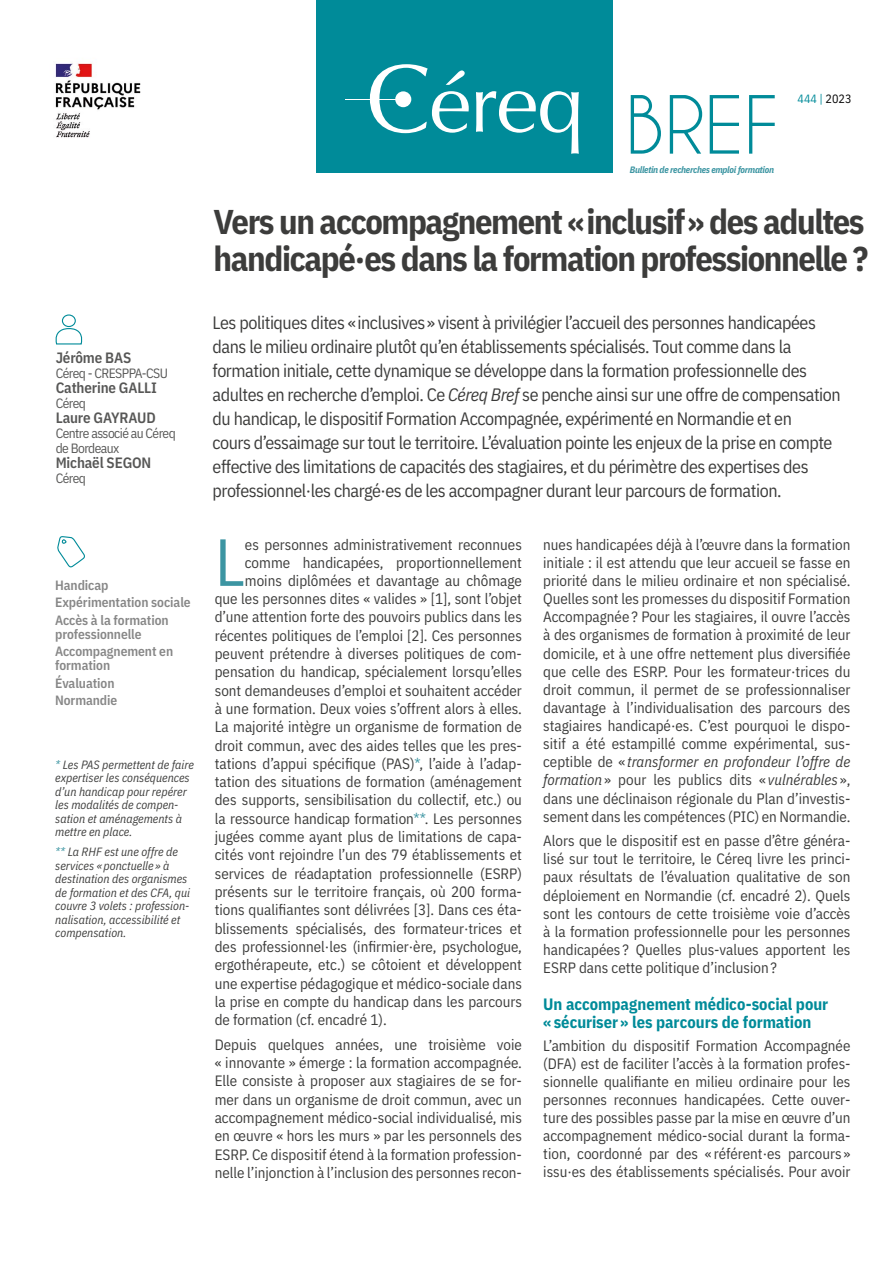
<style>
.page{position:relative;width:893px;height:1263px;background:#fff}
.page>*{position:absolute;margin:0;border:0;box-sizing:border-box;transform-origin:0 0}
.t1{font:75px "Caviar Dreams";color:#008b99}
.t2{font:66.6px "IBM Plex Sans Cond";color:#3c95a2}
.t3{font:700 34.5px/37.5px "IBM Plex Sans Cond";letter-spacing:-.04em;color:#3c3c3b}
.t4{font:18px/24px "IBM Plex Sans Cond";letter-spacing:-.025em;color:#3c3c3b}
.t5{font:700 16.5px/18.1px "IBM Plex Sans Cond";letter-spacing:-.005em;color:#008b99}
.t6{font:15px/18.1px "IBM Plex Sans Cond";color:#3c3c3b;text-align:justify}
.t7{font:600 15px "IBM Plex Sans Cond";letter-spacing:-.01em;color:#575756}
.t8{font:600 13.5px/17.7px "IBM Plex Sans Cond";letter-spacing:-.005em;color:#878787}
.t9{font:13.5px/15px "IBM Plex Sans Cond";letter-spacing:-.04em;color:#575756}
.t10{font:italic 12px/13.5px "IBM Plex Sans Cond";color:#3c3c3b}
.t11{font:12px "IBM Plex Sans Cond";color:#008b99}
.t12{font:italic 700 9.3px "IBM Plex Sans Cond";letter-spacing:-.03em;color:#3c95a2}
.s1{color:#3c95a2}
.s2{color:#000}
.s3{font-style:italic}
</style>
<div class="page">
<div style="left:62px;top:314px;width:14px;height:13px;border:1px solid #008b99;border-radius:50%"></div>
<svg style="left:55px;top:327px;width:28px;height:18px"></svg>
<svg style="left:57px;top:536px;width:28px;height:32px"></svg>
<img style="left:55px;top:62px;width:86px;height:76px">
<div style="left:316px;top:0;width:296px;height:173px;background:#008b99"></div>
<hr style="left:346px;top:99px;width:62px;height:1px;background:#fff">
<svg style="left:370px;top:64px;width:99px;height:69px"></svg>
<svg style="left:476px;top:91px;width:103px;height:63px"></svg>
<div style="left:395px;top:91px;width:16px;height:16px;background:#fff;border-radius:50%"></div>
<p class="t7" style="left:56px;top:346px;width:77px">Jérôme BAS</p>
<p class="t9" style="left:56px;top:365px;width:114px">Céreq - CRESPPA-CSU</p>
<p class="t7" style="left:56px;top:376px;width:103px">Catherine GALLI</p>
<p class="t9" style="left:56px;top:395px;width:32px">Céreq</p>
<p class="t7" style="left:56px;top:406px;width:102px">Laure GAYRAUD</p>
<p class="t9" style="left:56px;top:425px;width:122px">Centre associé au Céreq de Bordeaux</p>
<p class="t7" style="left:56px;top:451px;width:97px">Michaël SEGON</p>
<p class="t9" style="left:56px;top:470px;width:32px">Céreq</p>
<p class="t8" style="left:55px;top:575px;width:137px">Handicap<br>Expérimentation sociale<br>Accès à la formation</p>
<p class="t8" style="left:55px;top:624px;width:120px">professionnelle<br>Accompagnement en</p>
<p class="t8" style="left:55px;top:655px;width:64px">formation<br>Évaluation<br>Normandie</p>
<p class="t10" style="left:55px;top:757px;width:140px"><span class="s1">*</span> Les PAS permettent de faire expertiser les conséquences d’un handicap pour repérer les modalités de compen&shy;sation et aménagements à mettre en place.</p>
<p class="t10" style="left:55px;top:844px;width:136px"><span class="s1">**</span> La RHF est une offre de services «ponctuelle » à destination des organismes de formation et des CFA, qui couvre 3 volets : profession&shy;nalisation, accessibilité et compensation.</p>
<h1 class="t1" style="left:625px;top:84px;width:156px">BREF</h1>
<p class="t12" style="left:630px;top:162px;width:145px">Bulletin de recherches emploi formation</p>
<p class="t11" style="left:798px;top:90px;width:55px">444 | <span class="s2">2023</span></p>
<h3 class="t3" style="left:213px;top:200px;width:656px">Vers un accompagnement «inclusif» des adultes handicapé·es dans la formation professionnelle ?</h3>
<p class="t4" style="left:213px;top:309px;width:630px">Les politiques dites «inclusives» visent à privilégier l’accueil des personnes handicapées dans le milieu ordinaire plutôt qu’en établissements spécialisés. Tout comme dans la formation initiale, cette dynamique se développe dans la formation professionnelle des adultes en recherche d’emploi. Ce <span class="s3">Céreq Bref</span> se penche ainsi sur une offre de compensation du handicap, le dispositif Formation Accompagnée, expérimenté en Normandie et en<br>cours d’essaimage sur tout le territoire. L’évaluation pointe les enjeux de la prise en compte effective des limitations de capacités des stagiaires, et du périmètre des expertises des professionnel·les chargé·es de les accompagner durant leur parcours de formation.</p>
<h2 class="t2" style="left:215px;top:511px;width:32px">L</h2>
<p class="t6" style="left:245px;top:534px;width:279px">es personnes administrativement reconnues</p>
<p class="t6" style="left:245px;top:552px;width:279px">comme handicapées, proportionnellement</p>
<p class="t6" style="left:245px;top:570px;width:279px">moins diplômées et davantage au chômage</p>
<p class="t6" style="left:215px;top:588px;width:309px">que les personnes dites « valides » [1], sont l’objet</p>
<p class="t6" style="left:215px;top:607px;width:309px">d’une attention forte des pouvoirs publics dans les</p>
<p class="t6" style="left:215px;top:625px;width:309px">récentes politiques de l’emploi [2]. Ces personnes</p>
<p class="t6" style="left:215px;top:643px;width:309px">peuvent prétendre à diverses politiques de com-</p>
<p class="t6" style="left:215px;top:662px;width:309px">pensation du handicap, spécialement lorsqu’elles</p>
<p class="t6" style="left:215px;top:680px;width:309px">sont demandeuses d’emploi et souhaitent accéder</p>
<p class="t6" style="left:215px;top:698px;width:309px">à une formation. Deux voies s’offrent alors à elles.</p>
<p class="t6" style="left:215px;top:717px;width:309px">La majorité intègre un organisme de formation de</p>
<p class="t6" style="left:215px;top:735px;width:309px">droit commun, avec des aides telles que les pres-</p>
<p class="t6" style="left:215px;top:753px;width:309px">tations d’appui spécifique (PAS)<span class="s1">*</span>, l’aide à l’adap-</p>
<p class="t6" style="left:215px;top:771px;width:309px">tation des situations de formation (aménagement</p>
<p class="t6" style="left:215px;top:790px;width:309px">des supports, sensibilisation du collectif, etc.) ou</p>
<p class="t6" style="left:215px;top:808px;width:309px">la ressource handicap formation<span class="s1">**</span>. Les personnes</p>
<p class="t6" style="left:215px;top:826px;width:309px">jugées comme ayant plus de limitations de capa-</p>
<p class="t6" style="left:215px;top:845px;width:309px">cités vont rejoindre l’un des 79 établissements et</p>
<p class="t6" style="left:215px;top:863px;width:309px">services de réadaptation professionnelle (ESRP)</p>
<p class="t6" style="left:215px;top:881px;width:309px">présents sur le territoire français, où 200 forma-</p>
<p class="t6" style="left:215px;top:900px;width:309px">tions qualifiantes sont délivrées [3]. Dans ces éta-</p>
<p class="t6" style="left:215px;top:918px;width:309px">blissements spécialisés, des formateur·trices et</p>
<p class="t6" style="left:215px;top:936px;width:309px">des professionnel·les (infirmier·ère, psychologue,</p>
<p class="t6" style="left:215px;top:954px;width:309px">ergothérapeute, etc.) se côtoient et développent</p>
<p class="t6" style="left:215px;top:973px;width:309px">une expertise pédagogique et médico-sociale dans</p>
<p class="t6" style="left:215px;top:991px;width:309px">la prise en compte du handicap dans les parcours</p>
<p class="t6" style="left:215px;top:1009px;width:173px">de formation (cf. encadré 1).</p>
<p class="t6" style="left:215px;top:1034px;width:309px">Depuis quelques années, une troisième voie « innovante » émerge : la formation accompagnée.<br>Elle consiste à proposer aux stagiaires de se for&shy;mer dans un organisme de droit commun, avec un accompagnement médico-social individualisé, mis en œuvre « hors les murs » par les personnels des ESRP. Ce dispositif étend à la formation profession&shy;nelle l’injonction à l’inclusion des personnes recon-</p>
<p class="t6" style="left:543px;top:534px;width:309px">nues handicapées déjà à l’œuvre dans la formation initiale : il est attendu que leur accueil se fasse en priorité dans le milieu ordinaire et non spécialisé.<br>Quelles sont les promesses du dispositif Formation Accompagnée ? Pour les stagiaires, il ouvre l’accès à des organismes de formation à proximité de leur domicile, et à une offre nettement plus diversifiée que celle des ESRP. Pour les formateur·trices du droit commun, il permet de se professionnaliser davantage à l’individualisation des parcours des stagiaires handicapé·es. C’est pourquoi le dispo&shy;sitif a été estampillé comme expérimental, sus&shy;ceptible de « <span class="s3">transformer en profondeur l’offre de formation</span>» pour les publics dits « <span class="s3">vulnérables</span> », dans une déclinaison régionale du Plan d’investis&shy;sement dans les compétences (PIC) en Normandie.</p>
<p class="t6" style="left:543px;top:830px;width:309px">Alors que le dispositif est en passe d’être généra&shy;lisé sur tout le territoire, le Céreq livre les princi&shy;paux résultats de l’évaluation qualitative de son déploiement en Normandie (cf. encadré 2). Quels sont les contours de cette troisième voie d’accès à la formation professionnelle pour les personnes handicapées ? Quelles plus-values apportent les ESRP dans cette politique d’inclusion?</p>
<p class="t5" style="left:543px;top:994px;width:286px">Un accompagnement médico-social pour «sécuriser» les parcours de formation</p>
<p class="t6" style="left:543px;top:1035px;width:309px">L’ambition du dispositif Formation Accompagnée (DFA) est de faciliter l’accès à la formation profes&shy;sionnelle qualifiante en milieu ordinaire pour les personnes reconnues handicapées. Cette ouver&shy;ture des possibles passe par la mise en œuvre d’un accompagnement médico-social durant la forma&shy;tion, coordonné par des « référent·es parcours » issu·es des établissements spécialisés. Pour avoir</p>
</div>
